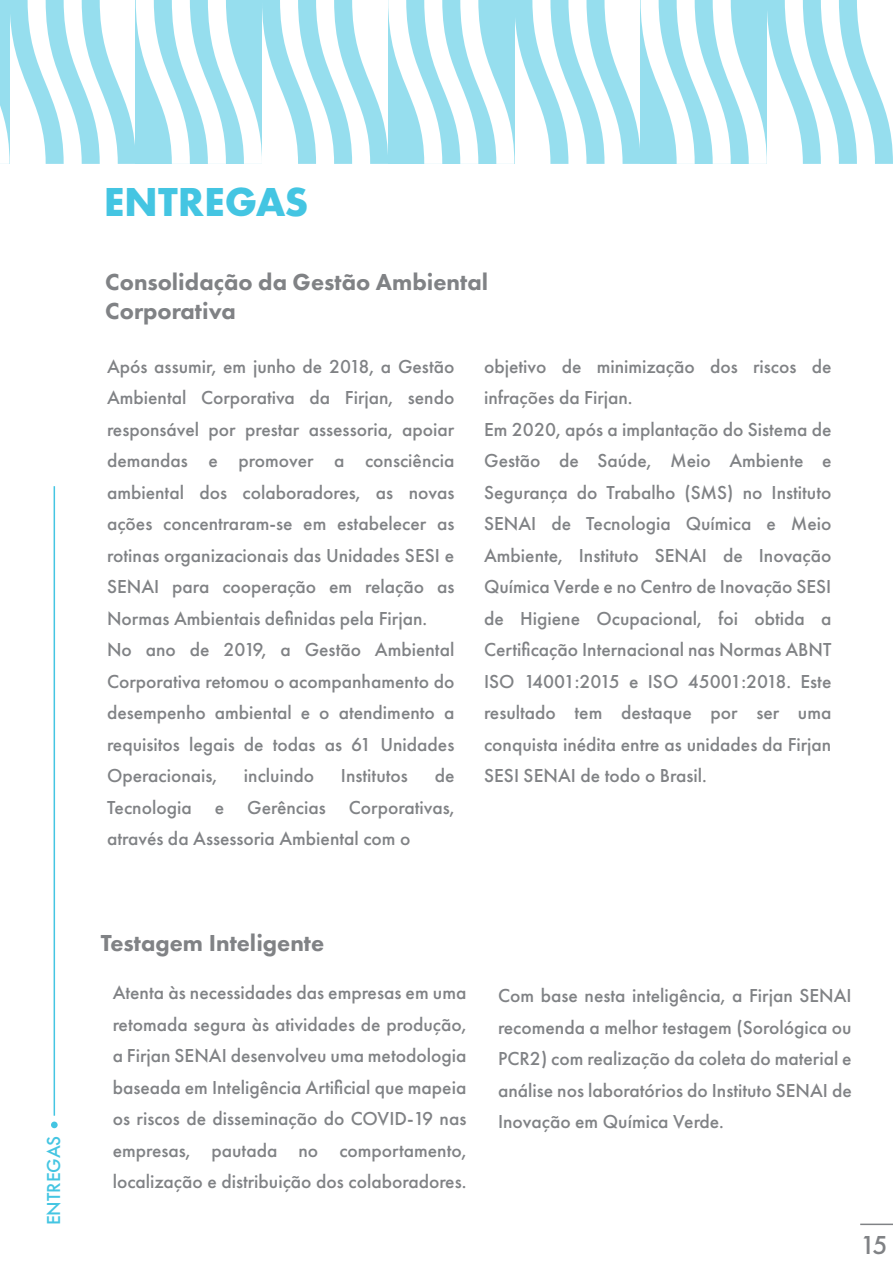
<style>
.page{position:relative;width:893px;height:1263px;background:#fff}
.page>*{position:absolute;margin:0;border:0;box-sizing:border-box;transform-origin:0 0}
.t1{font:700 42px "Futura PT";color:#44c5e2}
.t2{font:500 27px "Futura PT";color:#808285}
.t3{font:800 24px/28.8px "Futura PT";color:#808285}
.t4{font:500 19.5px/31.5px "Futura PT";color:#808285;text-align:justify}
.t5{font:500 19.5px "Futura PT";color:#44c5e2}
</style>
<div class="page">
<hr style="left:54px;top:486px;width:1px;height:630px;background:#44c5e2">
<div style="left:51px;top:1121px;width:7px;height:7px;background:#44c5e2;border-radius:50%"></div>
<svg style="left:0;top:0;width:892px;height:164px"></svg>
<hr style="left:892px;top:0;width:1px;height:1263px;background:#14aebc">
<hr style="left:860px;top:1223px;width:33px;height:2px;background:#808285">
<p class="t5" style="left:42px;top:1225px;width:91px;rotate:-90deg">ENTREGAS</p>
<h1 class="t1" style="left:104px;top:175px;width:206px">ENTREGAS</h1>
<p class="t3" style="left:105px;top:267px;width:384px">Consolidação da Gestão Ambiental<br>Corporativa</p>
<p class="t4" style="left:107px;top:351px;width:349px;text-align:left">Após assumir, em junho de 2018, a Gestão Ambiental Corporativa da Firjan, sendo responsável por prestar assessoria, apoiar demandas e promover a consciência ambiental dos colaboradores, as novas ações concentraram-se em estabelecer as rotinas organizacionais das Unidades SESI e SENAI para cooperação em relação as Normas Ambientais definidas pela Firjan.<br>No ano de 2019, a Gestão Ambiental Corporativa retomou o acompanhamento do desempenho ambiental e o atendimento a requisitos legais de todas as 61 Unidades Operacionais,</p>
<p class="t4" style="left:484px;top:350px;width:349px;text-align:left">objetivo de minimização dos riscos de infrações da Firjan.<br>Em 2020, após a implantação do Sistema de Gestão de Saúde, Meio Ambiente e Segurança do Trabalho (SMS) no Instituto SENAI de Tecnologia Química e Meio Ambiente, Instituto SENAI de Inovação Química Verde e no Centro de Inovação SESI de Higiene Ocupacional, foi obtida a Certificação Internacional nas Normas ABNT ISO 14001:2015 e ISO 45001:2018. Este resultado tem destaque por ser uma conquista inédita entre as unidades da Firjan SESI SENAI de todo o Brasil.</p>
<p class="t4" style="left:107px;top:760px;width:349px;text-indent:328px">de Tecnologia e Gerências Corporativas, através da Assessoria Ambiental com o</p>
<p class="t4" style="left:244px;top:760px;width:72px">incluindo</p>
<p class="t4" style="left:341px;top:760px;width:68px">Institutos</p>
<p class="t3" style="left:101px;top:928px;width:225px">Testagem Inteligente</p>
<p class="t4" style="left:113px;top:977px;width:355px">Atenta às necessidades das empresas em uma retomada segura às atividades de produção, a Firjan SENAI desenvolveu uma metodologia baseada em Inteligência Artificial que mapeia os riscos de disseminação do COVID-19 nas empresas, pautada no comportamento, localização e distribuição dos colaboradores.</p>
<p class="t4" style="left:498px;top:980px;width:355px">Com base nesta inteligência, a Firjan SENAI recomenda a melhor testagem (Sorológica ou PCR2) com realização da coleta do material e análise nos laboratórios do Instituto SENAI de Inovação em Química Verde.</p>
<h2 class="t2" style="left:860px;top:1229px;width:29px">15</h2>
</div>
